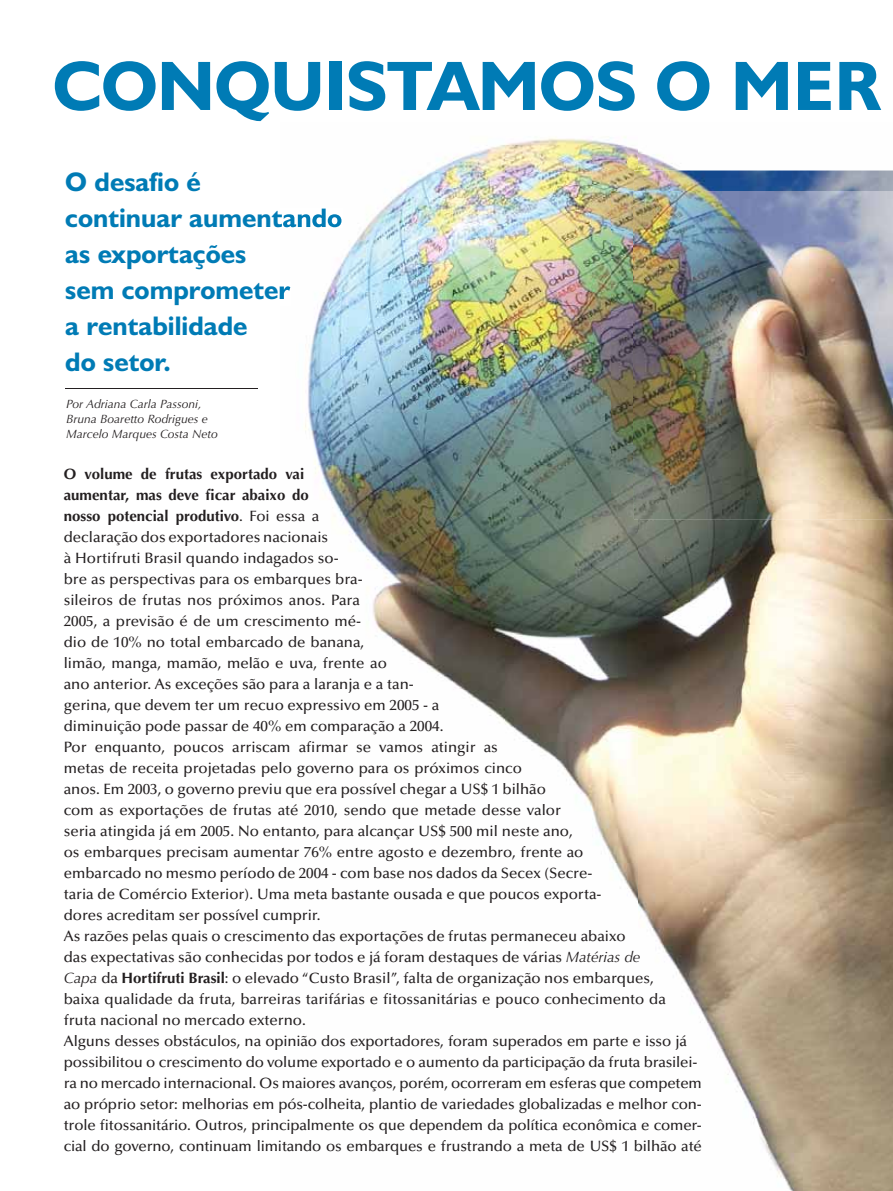
<style>
.page{position:relative;width:893px;height:1191px;background:#fff}
.page>*{position:absolute;margin:0;border:0;box-sizing:border-box;transform-origin:0 0}
.t1{font:700 70.35px "Humanist 521 BT";letter-spacing:-.01em;color:#007bb5}
.t2{font:700 27px/36px "Humanist 521 BT";color:#007bb5}
.t3{font:500 15px/21px "Optima";color:#231f20}
.t4{font:italic 12px/15px "Optima";color:#231f20}
.s1{font-weight:700}
.s2{font-weight:400;font-style:italic}
</style>
<div class="page">
<hr style="left:65px;top:388px;width:193px;height:1px;background:#231f20">
<img style="left:285px;top:136px;width:353px;height:765px">
<img style="left:638px;top:151px;width:254px;height:20px">
<img style="left:638px;top:519px;width:254px;height:672px">
<img style="left:634px;top:171px;width:258px;height:21px">
<img style="left:634px;top:500px;width:258px;height:19px">
<img style="left:281px;top:208px;width:61px;height:19px">
<img style="left:281px;top:283px;width:9px;height:22px">
<img style="left:611px;top:192px;width:281px;height:308px">
<h1 class="t1" style="left:52px;top:62px;width:829px">CONQUISTAMOS O MER</h1>
<h2 class="t2" style="left:65px;top:167px;width:278px">O desafio é<br>continuar aumentando as exportações<br>sem comprometer<br>a rentabilidade<br>do setor.</h2>
<p class="t4" style="left:66px;top:398px;width:153px">Por Adriana Carla Passoni,<br>Bruna Boaretto Rodrigues e<br>Marcelo Marques Costa Neto</p>
<p class="t3" style="left:64px;top:465px;width:639px"><span class="s1">O volume de frutas exportado vai<br>aumentar, mas deve ficar abaixo do<br>nosso potencial produtivo</span>. Foi essa a<br>declaração dos exportadores nacionais<br>à Hortifruti Brasil quando indagados so-<br>bre as perspectivas para os embarques bra-<br>sileiros de frutas nos próximos anos. Para<br>2005, a previsão é de um crescimento mé-<br>dio de 10% no total embarcado de banana,<br>limão, manga, mamão, melão e uva, frente ao<br>ano anterior. As exceções são para a laranja e a tan-<br>gerina, que devem ter um recuo expressivo em 2005 - a<br>diminuição pode passar de 40% em comparação a 2004.<br>Por enquanto, poucos arriscam afirmar se vamos atingir as<br>metas de receita projetadas pelo governo para os próximos cinco<br>anos. Em 2003, o governo previu que era possível chegar a US$ 1 bilhão<br>com as exportações de frutas até 2010, sendo que metade desse valor<br>seria atingida já em 2005. No entanto, para alcançar US$ 500 mil neste ano,<br>os embarques precisam aumentar 76% entre agosto e dezembro, frente ao<br>embarcado no mesmo período de 2004 - com base nos dados da Secex (Secre-<br>taria de Comércio Exterior). Uma meta bastante ousada e que poucos exporta-<br>dores acreditam ser possível cumprir.<br>As razões pelas quais o crescimento das exportações de frutas permaneceu abaixo<br>das expectativas são conhecidas por todos e já foram destaques de várias <span class="s2">Matérias de<br>Capa</span> da <span class="s1">Hortifruti Brasil</span>: o elevado “Custo Brasil”, falta de organização nos embarques,<br>baixa qualidade da fruta, barreiras tarifárias e fitossanitárias e pouco conhecimento da fruta nacional no mercado externo.<br>Alguns desses obstáculos, na opinião dos exportadores, foram superados em parte e isso já possibilitou o crescimento do volume exportado e o aumento da participação da fruta brasilei&shy;ra no mercado internacional. Os maiores avanços, porém, ocorreram em esferas que competem ao próprio setor: melhorias em pós-colheita, plantio de variedades globalizadas e melhor con&shy;trole fitossanitário. Outros, principalmente os que dependem da política econômica e comer&shy;cial do governo, continuam limitando os embarques e frustrando a meta de US$ 1 bilhão até</p>
</div>
